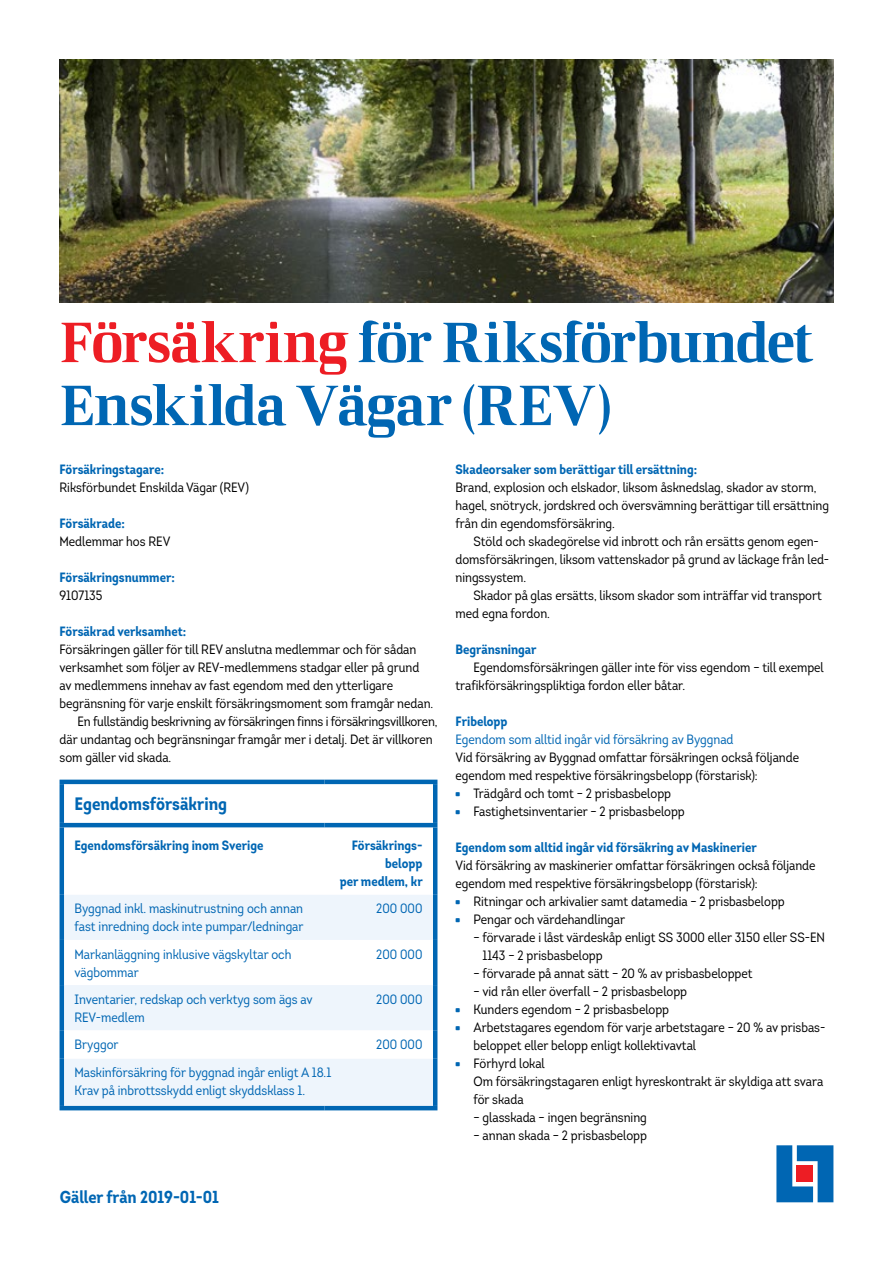
<style>
.page{position:relative;width:893px;height:1263px;background:#fff}
.page>*{position:absolute;margin:0;border:0;box-sizing:border-box;transform-origin:0 0}
.t1{font:57px/63px "LF Rubrik";letter-spacing:-.02em;color:#0066b3}
.t2{font:700 18px "Intro Cond";color:#0066b3}
.t3{font:700 17.4px "Intro Cond";color:#0066b3}
.t4{font:13.5px/18px "Intro Cond";color:#000}
.t5{font:13.5px/18px "Intro Cond";color:#0066b3}
.t6{font:700 13.5px/18px "Intro Cond";color:#0066b3;text-align:right}
.s1{color:#ed1d24}
.s2{font-family:"LF Rubrik";color:#0066b3}
</style>
<div class="page">
<svg style="left:64px;top:895px;width:369px;height:211px;fill:#eef5fc"></svg>
<hr style="left:433px;top:784px;width:4px;height:39px;background:#0066b3">
<hr style="left:60px;top:1106px;width:264px;height:4px;background:#0066b3">
<hr style="left:324px;top:1106px;width:113px;height:4px;background:#0066b3">
<hr style="left:60px;top:1059px;width:4px;height:47px;background:#0066b3">
<hr style="left:433px;top:1059px;width:4px;height:47px;background:#0066b3">
<hr style="left:60px;top:780px;width:264px;height:4px;background:#0066b3">
<hr style="left:60px;top:784px;width:4px;height:39px;background:#0066b3">
<hr style="left:324px;top:780px;width:113px;height:4px;background:#0066b3">
<hr style="left:60px;top:823px;width:264px;height:4px;background:#0066b3">
<hr style="left:324px;top:823px;width:113px;height:4px;background:#0066b3">
<hr style="left:60px;top:827px;width:4px;height:68px;background:#0066b3">
<hr style="left:60px;top:895px;width:4px;height:45px;background:#0066b3">
<hr style="left:60px;top:940px;width:4px;height:45px;background:#0066b3">
<hr style="left:60px;top:985px;width:4px;height:45px;background:#0066b3">
<hr style="left:60px;top:1030px;width:4px;height:29px;background:#0066b3">
<hr style="left:433px;top:827px;width:4px;height:68px;background:#0066b3">
<hr style="left:433px;top:895px;width:4px;height:45px;background:#0066b3">
<hr style="left:433px;top:940px;width:4px;height:45px;background:#0066b3">
<hr style="left:433px;top:985px;width:4px;height:45px;background:#0066b3">
<hr style="left:433px;top:1030px;width:4px;height:29px;background:#0066b3">
<svg style="left:776px;top:1145px;width:57px;height:57px;background:#3080bf"></svg>
<div style="left:797px;top:1166px;width:16px;height:16px;background:#ed1d24"></div>
<img style="left:60px;top:60px;width:773px;height:243px">
<h1 class="t1" style="left:60px;top:310px;width:756px"><span class="s1">Försäkring</span> för Riksförbundet<br>Enskilda Vägar (REV)</h1>
<p class="t6" style="left:60px;top:460px;width:106px">Försäkringstagare:</p>
<p class="t4" style="left:60px;top:478px;width:191px">Riksförbundet Enskilda Vägar (REV)</p>
<p class="t6" style="left:60px;top:514px;width:67px">Försäkrade:</p>
<p class="t4" style="left:60px;top:532px;width:112px">Medlemmar hos REV</p>
<p class="t6" style="left:60px;top:568px;width:117px">Försäkringsnummer:</p>
<p class="t4" style="left:60px;top:586px;width:44px">9107135</p>
<p class="t6" style="left:60px;top:622px;width:128px">Försäkrad verksamhet:</p>
<p class="t4" style="left:60px;top:640px;width:358px">Försäkringen gäller för till REV anslutna medlemmar och för sådan</p>
<p class="t4" style="left:60px;top:658px;width:361px">verksamhet som följer av REV-medlemmens stadgar eller på grund</p>
<p class="t4" style="left:60px;top:676px;width:335px">av medlemmens innehav av fast egendom med den ytterligare</p>
<p class="t4" style="left:60px;top:694px;width:375px">begränsning för varje enskilt försäkringsmoment som framgår nedan.</p>
<p class="t4" style="left:78px;top:712px;width:361px">En fullständig beskrivning av försäkringen finns i försäkringsvillkoren,</p>
<p class="t4" style="left:60px;top:730px;width:375px">där undantag och begränsningar framgår mer i detalj. Det är villkoren</p>
<p class="t4" style="left:60px;top:748px;width:113px">som gäller vid skada.</p>
<h2 class="t2" style="left:75px;top:792px;width:154px">Egendomsförsäkring</h2>
<p class="t6" style="left:75px;top:836px;width:190px">Egendomsförsäkring inom Sverige</p>
<p class="t6" style="left:340px;top:836px;width:84px">Försäkrings&shy;belopp<br>per medlem, kr</p>
<p class="t5" style="left:75px;top:900px;width:231px">Byggnad inkl. maskinutrustning och annan fast inredning dock inte pumpar/ledningar</p>
<p class="t5" style="left:376px;top:900px;width:48px">200 000</p>
<p class="t5" style="left:75px;top:945px;width:218px">Markanläggning inklusive vägskyltar och vägbommar</p>
<p class="t5" style="left:376px;top:945px;width:48px">200 000</p>
<p class="t5" style="left:75px;top:990px;width:240px">Inventarier, redskap och verktyg som ägs av<br>REV-medlem</p>
<p class="t5" style="left:376px;top:990px;width:48px">200 000</p>
<p class="t5" style="left:75px;top:1035px;width:46px">Bryggor</p>
<p class="t5" style="left:376px;top:1035px;width:48px">200 000</p>
<p class="t5" style="left:75px;top:1064px;width:258px">Maskinförsäkring för byggnad ingår enligt A 18.1<br>Krav på inbrottsskydd enligt skyddsklass 1.</p>
<p class="t6" style="left:455px;top:460px;width:243px">Skadeorsaker som berättigar till ersättning:</p>
<p class="t4" style="left:455px;top:478px;width:375px">Brand, explosion och elskador, liksom åsknedslag, skador av storm, hagel, snötryck, jordskred och översvämning berättigar till ersättning från din egendomsförsäkring.</p>
<p class="t4" style="left:455px;top:532px;width:375px;text-indent:18px">Stöld och skadegörelse vid inbrott och rån ersätts genom egen&shy;domsförsäkringen, liksom vattenskador på grund av läckage från led&shy;ningssystem.</p>
<p class="t4" style="left:455px;top:586px;width:368px;text-indent:18px">Skador på glas ersätts, liksom skador som inträffar vid transport med egna fordon.</p>
<p class="t6" style="left:455px;top:640px;width:83px">Begränsningar</p>
<p class="t4" style="left:455px;top:658px;width:370px;text-indent:18px">Egendomsförsäkringen gäller inte för viss egendom – till exempel trafikförsäkringspliktiga fordon eller båtar.</p>
<p class="t6" style="left:455px;top:712px;width:54px">Fribelopp</p>
<p class="t5" style="left:455px;top:730px;width:280px">Egendom som alltid ingår vid försäkring av Byggnad</p>
<p class="t4" style="left:455px;top:748px;width:345px">Vid försäkring av Byggnad omfattar försäkringen också följande egendom med respektive försäkringsbelopp (förstarisk):</p>
<p class="t4" style="left:455px;top:784px;width:217px"><span class="s2">•</span> Trädgård och tomt – 2 prisbasbelopp</p>
<p class="t4" style="left:455px;top:802px;width:231px"><span class="s2">•</span> Fastighetsinventarier – 2 prisbasbelopp</p>
<p class="t6" style="left:455px;top:838px;width:303px">Egendom som alltid ingår vid försäkring av Maskinerier</p>
<p class="t4" style="left:455px;top:856px;width:362px">Vid försäkring av maskinerier omfattar försäkringen också följande egendom med respektive försäkringsbelopp (förstarisk):</p>
<p class="t4" style="left:455px;top:892px;width:331px"><span class="s2">•</span> Ritningar och arkivalier samt datamedia – 2 prisbasbelopp</p>
<p class="t4" style="left:455px;top:910px;width:171px"><span class="s2">•</span> Pengar och värdehandlingar</p>
<p class="t4" style="left:482px;top:928px;width:344px;text-indent:-9px">– förvarade i låst värdeskåp enligt SS 3000 eller 3150 eller SS-EN<br>1143 – 2 prisbasbelopp</p>
<p class="t4" style="left:473px;top:964px;width:281px">– förvarade på annat sätt – 20 % av prisbasbeloppet</p>
<p class="t4" style="left:473px;top:982px;width:215px">– vid rån eller överfall – 2 prisbasbelopp</p>
<p class="t4" style="left:455px;top:1000px;width:215px"><span class="s2">•</span> Kunders egendom – 2 prisbasbelopp</p>
<p class="t4" style="left:473px;top:1018px;width:353px;text-indent:-18px"><span class="s2">•</span> Arbetstagares egendom för varje arbetstagare – 20 % av prisbas&shy;beloppet eller belopp enligt kollektivavtal</p>
<p class="t4" style="left:473px;top:1054px;width:351px;text-indent:-18px"><span class="s2">•</span> Förhyrd lokal<br>Om försäkringstagaren enligt hyreskontrakt är skyldiga att svara för skada</p>
<p class="t4" style="left:473px;top:1108px;width:175px">– glasskada – ingen begränsning</p>
<p class="t4" style="left:473px;top:1126px;width:175px">– annan skada – 2 prisbasbelopp</p>
<p class="t3" style="left:60px;top:1186px;width:161px">Gäller från 2019-01-01</p>
</div>
